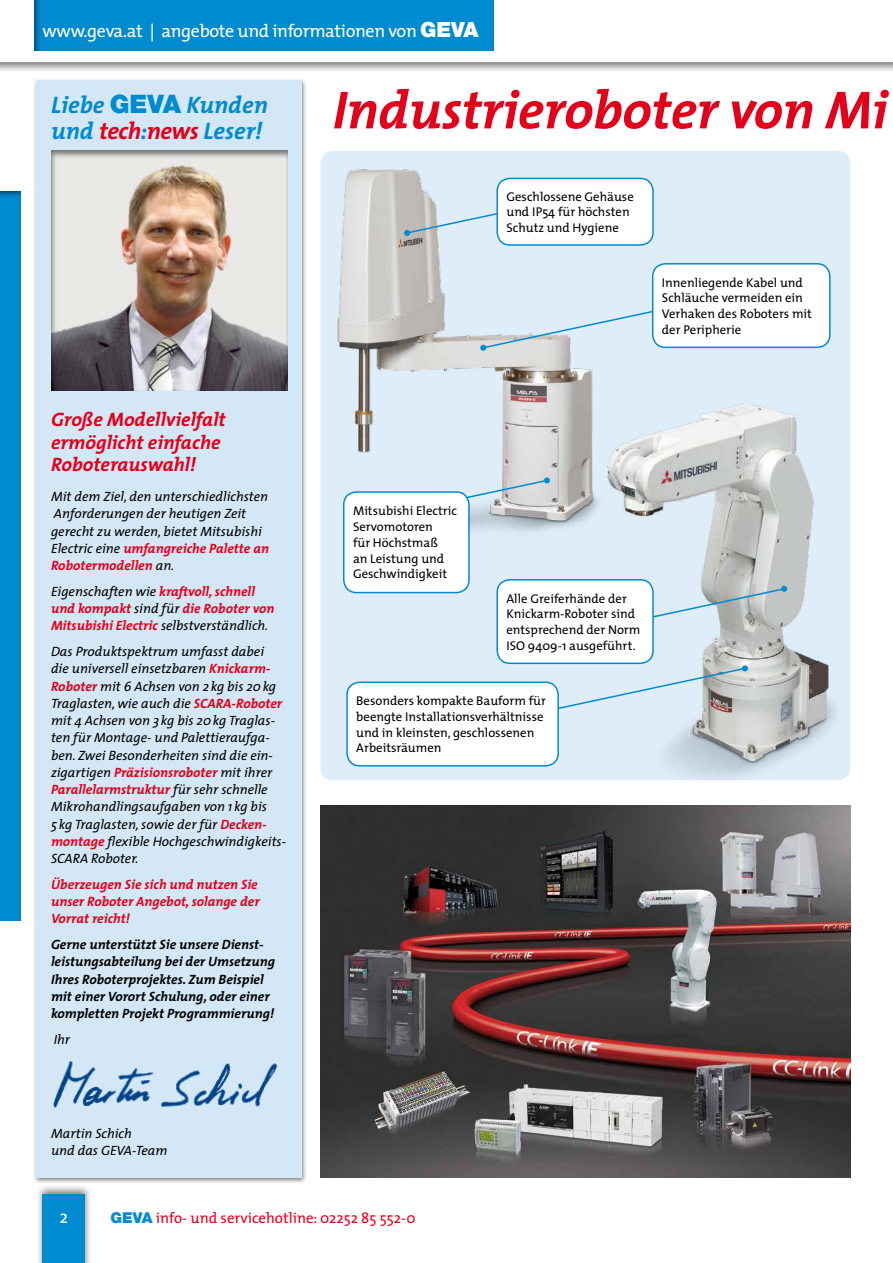
<style>
.page{position:relative;width:893px;height:1263px;background:#fff}
.page>*{position:absolute;margin:0;border:0;box-sizing:border-box;transform-origin:0 0}
.t1{font:italic 700 54px "The Mix";letter-spacing:-.005em;color:#e2001a}
.t2{font:italic 700 24px/25.5px "The Mix";color:#008bd0}
.t3{font:italic 700 19.5px/22.5px "The Mix";color:#e2001a}
.t4{font:18px "The Mix";letter-spacing:-.02em;color:#fff}
.t5{font:15px "The Mix";color:#e2001a}
.t6{font:italic 13.5px/17.2px "The Mix";color:#000}
.t7{font:italic 700 13.5px/17.2px "The Mix";color:#e2001a}
.t8{font:italic 700 13.5px/17.2px "The Mix";color:#000}
.t9{font:12.75px/15.8px "The Mix";color:#000}
.s1{font-family:"Helvetica Neue";font-weight:900;font-size:21px}
.s2{font-family:"Helvetica Neue";font-weight:900;font-style:normal;font-size:25.5px}
.s3{color:#e2001a}
.s4{font-weight:700;color:#e2001a}
.s5{font-weight:400;color:#000}
.s6{font-family:"Helvetica Neue";font-weight:900;color:#008bd0}
</style>
<div class="page">
<div style="left:320px;top:151px;width:530px;height:629px;background:#dfedf8;border-radius:13px"></div>
<img style="left:320px;top:806px;width:530px;height:372px">
<img style="left:608px;top:404px;width:234px;height:377px">
<img style="left:338px;top:169px;width:264px;height:363px">
<svg style="left:404px;top:207px;width:92px;height:29px"></svg>
<svg style="left:433px;top:477px;width:117px;height:30px"></svg>
<svg style="left:480px;top:299px;width:223px;height:52px"></svg>
<svg style="left:553px;top:665px;width:195px;height:53px"></svg>
<svg style="left:652px;top:585px;width:135px;height:53px"></svg>
<div style="left:33px;top:78px;width:274px;height:1106px;background:#000;opacity:.5"></div>
<div style="left:36px;top:81px;width:265px;height:1097px;background:#d4e7f6"></div>
<div style="left:497px;top:178px;width:156px;height:67px;background:#fff;border-radius:13px"></div>
<div style="left:496px;top:178px;width:158px;height:68px;border:2px solid #008bd0;border-radius:13px"></div>
<div style="left:653px;top:264px;width:177px;height:83px;background:#fff;border-radius:13px"></div>
<div style="left:652px;top:263px;width:179px;height:85px;border:2px solid #008bd0;border-radius:13px"></div>
<div style="left:497px;top:580px;width:156px;height:83px;background:#fff;border-radius:13px"></div>
<div style="left:496px;top:579px;width:158px;height:85px;border:2px solid #008bd0;border-radius:13px"></div>
<div style="left:347px;top:682px;width:211px;height:84px;background:#fff;border-radius:13px"></div>
<div style="left:346px;top:681px;width:213px;height:85px;border:2px solid #008bd0;border-radius:13px"></div>
<div style="left:344px;top:492px;width:125px;height:101px;background:#fff;border-radius:13px"></div>
<div style="left:343px;top:491px;width:127px;height:102px;border:2px solid #008bd0;border-radius:13px"></div>
<div style="left:51px;top:150px;width:237px;height:241px;background:#000;opacity:.5"></div>
<img style="left:53px;top:1061px;width:224px;height:47px">
<div style="left:0;top:0;width:893px;height:73px;background:#000;opacity:.5"></div>
<div style="left:0;top:0;width:893px;height:62px;background:#fff"></div>
<div style="left:35px;top:1183px;width:57px;height:80px;background:#000;opacity:.5"></div>
<div style="left:43px;top:1195px;width:42px;height:68px;background:#008bd0"></div>
<div style="left:0;top:181px;width:22px;height:741px;background:#008bd0"></div>
<div style="left:32px;top:0;width:462px;height:54px;background:#008bd0"></div>
<h3 class="t4" style="left:43px;top:16px;width:438px">www.geva.at | angebote und informationen von <span class="s1">GEVA</span></h3>
<h2 class="t2" style="left:51px;top:92px;width:218px">Liebe <span class="s2">GEVA</span> Kunden und <span class="s3">tech</span>:<span class="s3">news</span> Leser!</h2>
<h3 class="t3" style="left:51px;top:408px;width:176px">Große Modellvielfalt ermöglicht einfache<br>Roboterauswahl!</h3>
<p class="t6" style="left:51px;top:487px;width:220px">Mit dem Ziel, den unterschiedlichsten Anforderungen der heutigen Zeit gerecht zu werden, bietet Mitsubishi Electric eine <span class="s4">umfangreiche Palette an Robotermodellen</span> an.</p>
<p class="t7" style="left:51px;top:582px;width:225px"><span class="s5">Eigenschaften wie</span> kraftvoll, schnell und kompakt <span class="s5">sind für</span> die Roboter von<br>Mitsubishi Electric <span class="s5">selbstverständlich.</span></p>
<p class="t6" style="left:51px;top:642px;width:237px">Das Produktspektrum umfasst dabei<br>die universell einsetzbaren <span class="s4">Knickarm-Roboter</span> mit 6 Achsen von 2 kg bis 20kg Traglasten, wie auch die <span class="s4">SCARA-Roboter </span>mit 4 Achsen von 3 kg bis 20kg Traglas&shy;ten für Montage- und Palettieraufga&shy;ben. Zwei Besonderheiten sind die ein&shy;zigartigen <span class="s4">Präzisionsroboter</span> mit ihrer <span class="s4">Parallelarmstruktur</span> für sehr schnelle Mikrohandlingsaufgaben von 1 kg bis<br>5 kg Traglasten, sowie der für <span class="s4">Decken&shy;montage</span> flexible Hochgeschwindigkeits-SCARA Roboter.</p>
<p class="t7" style="left:51px;top:875px;width:210px">Überzeugen Sie sich und nutzen Sie unser Roboter Angebot, solange der<br>Vorrat reicht!</p>
<p class="t8" style="left:51px;top:936px;width:226px">Gerne unterstützt Sie unsere Dienst&shy;leistungsabteilung bei der Umsetzung Ihres Roboterprojektes. Zum Beispiel mit einer Vorort Schulung, oder einer kompletten Projekt Programmierung!</p>
<p class="t6" style="left:54px;top:1030px;width:18px">Ihr</p>
<p class="t6" style="left:51px;top:1124px;width:118px">Martin Schich<br>und das GEVA-Team</p>
<h1 class="t1" style="left:333px;top:65px;width:556px">Industrieroboter von Mi</h1>
<p class="t9" style="left:506px;top:188px;width:129px">Geschlossene Gehäuse und IP54 für höchsten<br>Schutz und Hygiene</p>
<p class="t9" style="left:662px;top:274px;width:152px">Innenliegende Kabel und<br>Schläuche vermeiden ein<br>Verhaken des Roboters mit der Peripherie</p>
<p class="t9" style="left:353px;top:503px;width:105px">Mitsubishi Electric<br>Servomotoren<br>für Höchstmaß<br>an Leistung und<br>Geschwindigkeit</p>
<p class="t9" style="left:506px;top:590px;width:135px">Alle Greiferhände der<br>Knickarm-Roboter sind entsprechend der Norm<br>ISO 9409-1 ausgeführt.</p>
<p class="t9" style="left:356px;top:692px;width:191px">Besonders kompakte Bauform für beengte Installationsverhältnisse und in kleinsten, geschlossenen<br>Arbeitsräumen</p>
<h3 class="t4" style="left:59px;top:1201px;width:10px">2</h3>
<p class="t5" style="left:111px;top:1205px;width:307px"><span class="s6">GEVA</span> info- und servicehotline: 02252 85 552-0</p>
</div>
